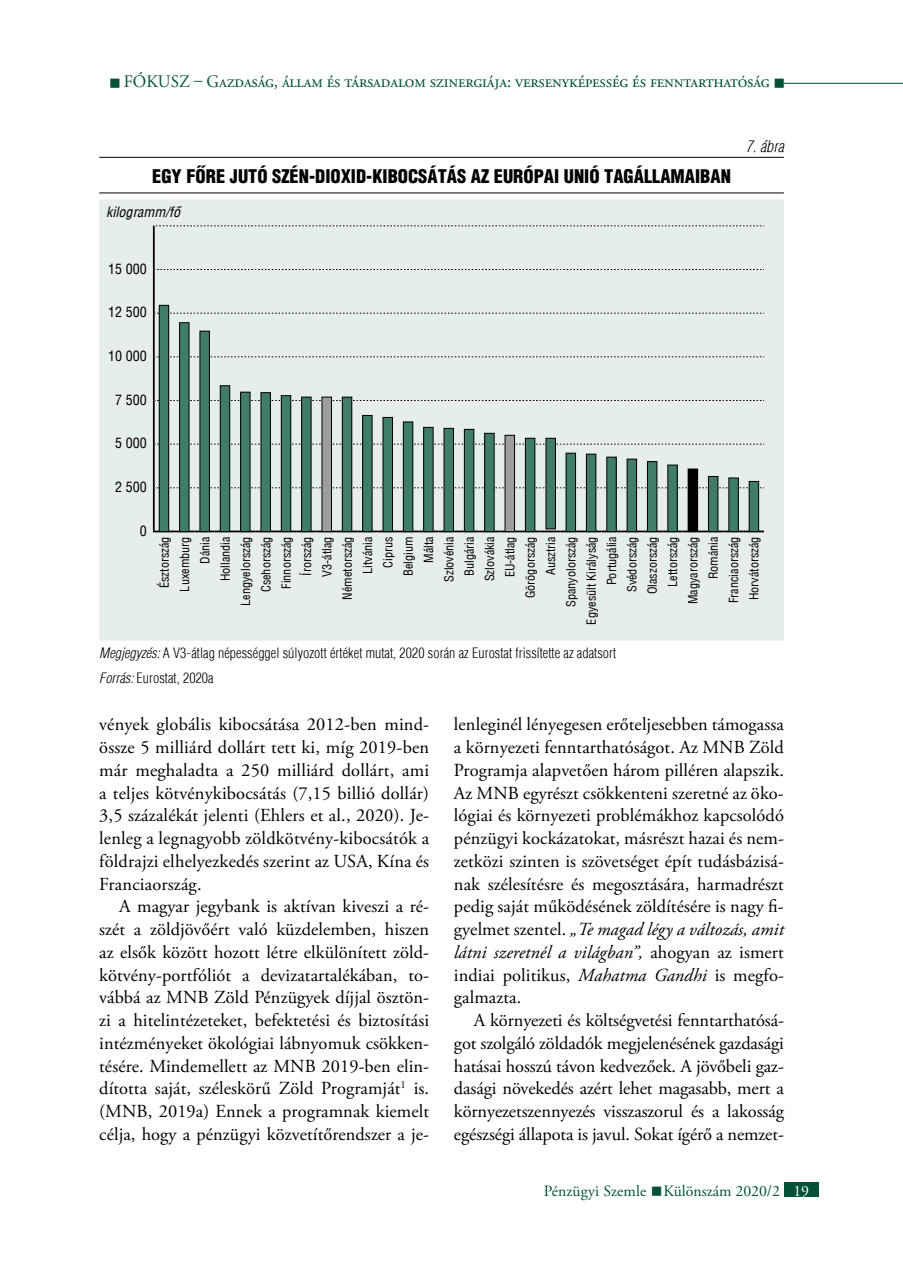
<style>
.page{position:relative;width:903px;height:1275px;background:#fff}
.page>*{position:absolute;margin:0;border:0;box-sizing:border-box;transform-origin:0 0}
.t1{font:18.38px/22.8px "Adobe Garamond Pro";letter-spacing:.005em;color:#000;text-align:justify}
.t2{font:900 condensed 18.38px "H Helvetica";color:#000}
.t3{font:17.5px "Adobe Garamond Pro";letter-spacing:-.01em;color:#005138}
.t4{font:15.75px "Adobe Garamond Pro";color:#005138}
.t5{font:italic 300 condensed 15.75px "H Helvetica";color:#000}
.t6{font:300 condensed 14px/24.5px "H Helvetica";letter-spacing:.005em;color:#000}
.t7{font:condensed 14px "H Helvetica";color:#000}
.t8{font:italic condensed 14px "H Helvetica";color:#000}
.t9{font:condensed 12.25px/20.3px "H Helvetica";color:#000;text-align:right}
.s1{font-style:italic}
.s2{color:#fff}
</style>
<div class="page">
<hr style="left:784px;top:83px;width:119px;height:1px;background:#005138">
<div style="left:784px;top:1182px;width:35px;height:15px;background:#005138"></div>
<hr style="left:99px;top:157px;width:685px;height:1px;background:#000">
<hr style="left:99px;top:192px;width:685px;height:1px;background:#000">
<div style="left:99px;top:199px;width:685px;height:442px;background:#e6eeeb"></div>
<hr style="left:153px;top:226px;width:2px;height:43px;background:#000">
<hr style="left:153px;top:269px;width:2px;height:44px;background:#000">
<hr style="left:153px;top:313px;width:2px;height:44px;background:#000">
<hr style="left:153px;top:357px;width:2px;height:43px;background:#000">
<hr style="left:153px;top:400px;width:2px;height:44px;background:#000">
<hr style="left:153px;top:444px;width:2px;height:44px;background:#000">
<hr style="left:153px;top:488px;width:2px;height:43px;background:#000">
<svg style="left:153px;top:531px;width:611px;height:1px"></svg>
<svg style="left:153px;top:226px;width:611px;height:1px"></svg>
<svg style="left:155px;top:269px;width:609px;height:1px"></svg>
<svg style="left:155px;top:313px;width:609px;height:1px"></svg>
<svg style="left:155px;top:357px;width:609px;height:1px"></svg>
<svg style="left:155px;top:400px;width:609px;height:1px"></svg>
<svg style="left:155px;top:444px;width:609px;height:1px"></svg>
<svg style="left:155px;top:487px;width:609px;height:1px"></svg>
<div style="left:159px;top:305px;width:10px;height:227px;background:#407c6a"></div>
<div style="left:159px;top:305px;width:10px;height:227px;border:1px solid #000"></div>
<div style="left:180px;top:323px;width:9px;height:209px;background:#407c6a"></div>
<div style="left:179px;top:322px;width:10px;height:210px;border:1px solid #000"></div>
<div style="left:200px;top:331px;width:9px;height:201px;background:#407c6a"></div>
<div style="left:200px;top:331px;width:10px;height:201px;border:1px solid #000"></div>
<div style="left:220px;top:386px;width:10px;height:146px;background:#407c6a"></div>
<div style="left:220px;top:385px;width:10px;height:147px;border:1px solid #000"></div>
<div style="left:241px;top:392px;width:9px;height:140px;background:#407c6a"></div>
<div style="left:240px;top:392px;width:10px;height:140px;border:1px solid #000"></div>
<div style="left:261px;top:393px;width:9px;height:139px;background:#407c6a"></div>
<div style="left:261px;top:392px;width:10px;height:140px;border:1px solid #000"></div>
<div style="left:281px;top:396px;width:10px;height:136px;background:#407c6a"></div>
<div style="left:281px;top:395px;width:10px;height:137px;border:1px solid #000"></div>
<div style="left:302px;top:397px;width:9px;height:135px;background:#407c6a"></div>
<div style="left:301px;top:397px;width:10px;height:135px;border:1px solid #000"></div>
<div style="left:322px;top:397px;width:9px;height:135px;background:#9c9e9f"></div>
<div style="left:322px;top:397px;width:10px;height:135px;border:1px solid #000"></div>
<div style="left:342px;top:397px;width:10px;height:135px;background:#407c6a"></div>
<div style="left:342px;top:397px;width:10px;height:135px;border:1px solid #000"></div>
<div style="left:363px;top:415px;width:9px;height:117px;background:#407c6a"></div>
<div style="left:362px;top:415px;width:10px;height:117px;border:1px solid #000"></div>
<div style="left:383px;top:417px;width:9px;height:115px;background:#407c6a"></div>
<div style="left:383px;top:417px;width:10px;height:115px;border:1px solid #000"></div>
<div style="left:403px;top:422px;width:10px;height:110px;background:#407c6a"></div>
<div style="left:403px;top:422px;width:10px;height:110px;border:1px solid #000"></div>
<div style="left:424px;top:427px;width:9px;height:105px;background:#407c6a"></div>
<div style="left:423px;top:427px;width:10px;height:105px;border:1px solid #000"></div>
<div style="left:444px;top:428px;width:9px;height:104px;background:#407c6a"></div>
<div style="left:444px;top:428px;width:10px;height:104px;border:1px solid #000"></div>
<div style="left:464px;top:429px;width:10px;height:103px;background:#407c6a"></div>
<div style="left:464px;top:429px;width:10px;height:103px;border:1px solid #000"></div>
<div style="left:485px;top:433px;width:9px;height:99px;background:#407c6a"></div>
<div style="left:484px;top:433px;width:10px;height:99px;border:1px solid #000"></div>
<div style="left:505px;top:435px;width:9px;height:97px;background:#9c9e9f"></div>
<div style="left:505px;top:435px;width:10px;height:97px;border:1px solid #000"></div>
<div style="left:525px;top:438px;width:10px;height:94px;background:#407c6a"></div>
<div style="left:525px;top:438px;width:10px;height:94px;border:1px solid #000"></div>
<div style="left:546px;top:438px;width:9px;height:91px;background:#407c6a"></div>
<div style="left:546px;top:438px;width:10px;height:91px;border:1px solid #000"></div>
<div style="left:566px;top:453px;width:9px;height:79px;background:#407c6a"></div>
<div style="left:566px;top:453px;width:10px;height:79px;border:1px solid #000"></div>
<div style="left:586px;top:454px;width:10px;height:78px;background:#407c6a"></div>
<div style="left:586px;top:454px;width:10px;height:78px;border:1px solid #000"></div>
<div style="left:607px;top:457px;width:9px;height:75px;background:#407c6a"></div>
<div style="left:627px;top:459px;width:9px;height:73px;background:#407c6a"></div>
<div style="left:627px;top:459px;width:10px;height:73px;border:1px solid #000"></div>
<div style="left:647px;top:462px;width:10px;height:70px;background:#407c6a"></div>
<div style="left:647px;top:461px;width:10px;height:71px;border:1px solid #000"></div>
<div style="left:668px;top:465px;width:9px;height:67px;background:#407c6a"></div>
<div style="left:688px;top:469px;width:9px;height:63px;background:#000"></div>
<div style="left:688px;top:469px;width:10px;height:63px;border:1px solid #000"></div>
<div style="left:708px;top:476px;width:10px;height:56px;background:#407c6a"></div>
<div style="left:708px;top:476px;width:10px;height:56px;border:1px solid #000"></div>
<div style="left:729px;top:478px;width:9px;height:54px;background:#407c6a"></div>
<div style="left:749px;top:481px;width:10px;height:51px;background:#407c6a"></div>
<div style="left:749px;top:481px;width:10px;height:51px;border:1px solid #000"></div>
<p class="t3" style="left:109px;top:71px;width:677px">■ fóku sz – Gazdaság, állam és társadalom szinergiája: versenyképesség és fenntarthatóság ■</p>
<p class="t2" style="left:152px;top:164px;width:580px">EGY FŐRE JUTÓ SZÉN-DIOXID-KIBOCSÁTÁS AZ EURÓPAI UNIÓ TAGÁLLAMAIBAN</p>
<p class="t8" style="left:106px;top:204px;width:75px">kilogramm/fő</p>
<p class="t5" style="left:746px;top:137px;width:40px">7. ábra</p>
<p class="t7" style="left:108px;top:260px;width:40px">15 000</p>
<p class="t7" style="left:108px;top:303px;width:40px">12 500</p>
<p class="t7" style="left:108px;top:347px;width:40px">10 000</p>
<p class="t7" style="left:115px;top:391px;width:33px">7 500</p>
<p class="t7" style="left:115px;top:434px;width:33px">5 000</p>
<p class="t7" style="left:115px;top:478px;width:33px">2 500</p>
<p class="t7" style="left:140px;top:522px;width:8px">0</p>
<p class="t9" style="left:154px;top:624px;width:90px;rotate:-90deg">Észtország<br>Luxemburg<br>Dánia<br>Hollandia<br>Lengyelország<br>Csehország<br>Finnország<br>Írország<br>V3-átlag<br>Németország<br>Litvánia<br>Ciprus<br>Belgium<br>Málta<br>Szlovénia<br>Bulgária<br>Szlovákia<br>EU-átlag<br>Görögország<br>Ausztria<br>Spanyolország<br>Egyesült Királyság<br>Portugália<br>Svédország<br>Olaszország<br>Lettország<br>Magyarország<br>Románia<br>Franciaország<br>Horvátország</p>
<p class="t6" style="left:99px;top:641px;width:518px"><span class="s1">Megjegyzés:</span> A V3-átlag népességgel súlyozott értéket mutat, 2020 során az Eurostat frissítette az adatsort<br><span class="s1">Forrás:</span> Eurostat, 2020a</p>
<p class="t1" style="left:99px;top:714px;width:332px">vények globális kibocsátása 2012-ben mind&shy;össze 5 milliárd dollárt tett ki, míg 2019-ben már meghaladta a 250 milliárd dollárt, ami a teljes kötvénykibocsátás (7,15 billió dollár)<br>3,5 százalékát jelenti (Ehlers et al., 2020). Je&shy;lenleg a legnagyobb zöldkötvény-kibocsátók a földrajzi elhelyezkedés szerint az USA, Kína és Franciaország.</p>
<p class="t1" style="left:99px;top:896px;width:331px;text-indent:20px">A magyar jegybank is aktívan kiveszi a ré&shy;szét a zöldjövőért való küzdelemben, hiszen az elsők között hozott létre elkülönített zöld&shy;kötvény-portfóliót a devizatartalékában, to&shy;vábbá az MNB Zöld Pénzügyek díjjal ösztön&shy;zi a hitelintézeteket, befektetési és biztosítási intézményeket ökológiai lábnyomuk csökken&shy;tésére. Mindemellett az MNB 2019-ben elin&shy;dította saját, széleskörű Zöld Programját<sup>1</sup> is. (MNB, 2019a) Ennek a programnak kiemelt célja, hogy a pénzügyi közvetítőrendszer a je-</p>
<p class="t1" style="left:454px;top:714px;width:332px">lenleginél lényegesen erőteljesebben támogassa a környezeti fenntarthatóságot. Az MNB Zöld Programja alapvetően három pilléren alapszik.<br>Az MNB egyrészt csökkenteni szeretné az öko&shy;lógiai és környezeti problémákhoz kapcsolódó pénzügyi kockázatokat, másrészt hazai és nem&shy;zetközi szinten is szövetséget épít tudásbázisá&shy;nak szélesítésre és megosztására, harmadrészt pedig saját működésének zöldítésére is nagy fi&shy;gyelmet szentel. <span class="s1">„Te magad légy a változás, amit látni szeretnél a világban”,</span> ahogyan az ismert indiai politikus, <span class="s1">Mahatma Gandhi</span> is megfo&shy;galmazta.</p>
<p class="t1" style="left:454px;top:1010px;width:332px;text-indent:20px">A környezeti és költségvetési fenntarthatósá&shy;got szolgáló zöldadók megjelenésének gazdasági hatásai hosszú távon kedvezőek. A jövőbeli gaz&shy;dasági növekedés azért lehet magasabb, mert a környezetszennyezés visszaszorul és a lakosság egészségi állapota is javul. Sokat ígérő a nemzet-</p>
<p class="t4" style="left:544px;top:1181px;width:267px">Pénzügyi Szemle ■Különszám 2020/2 <span class="s2">19</span></p>
</div>
